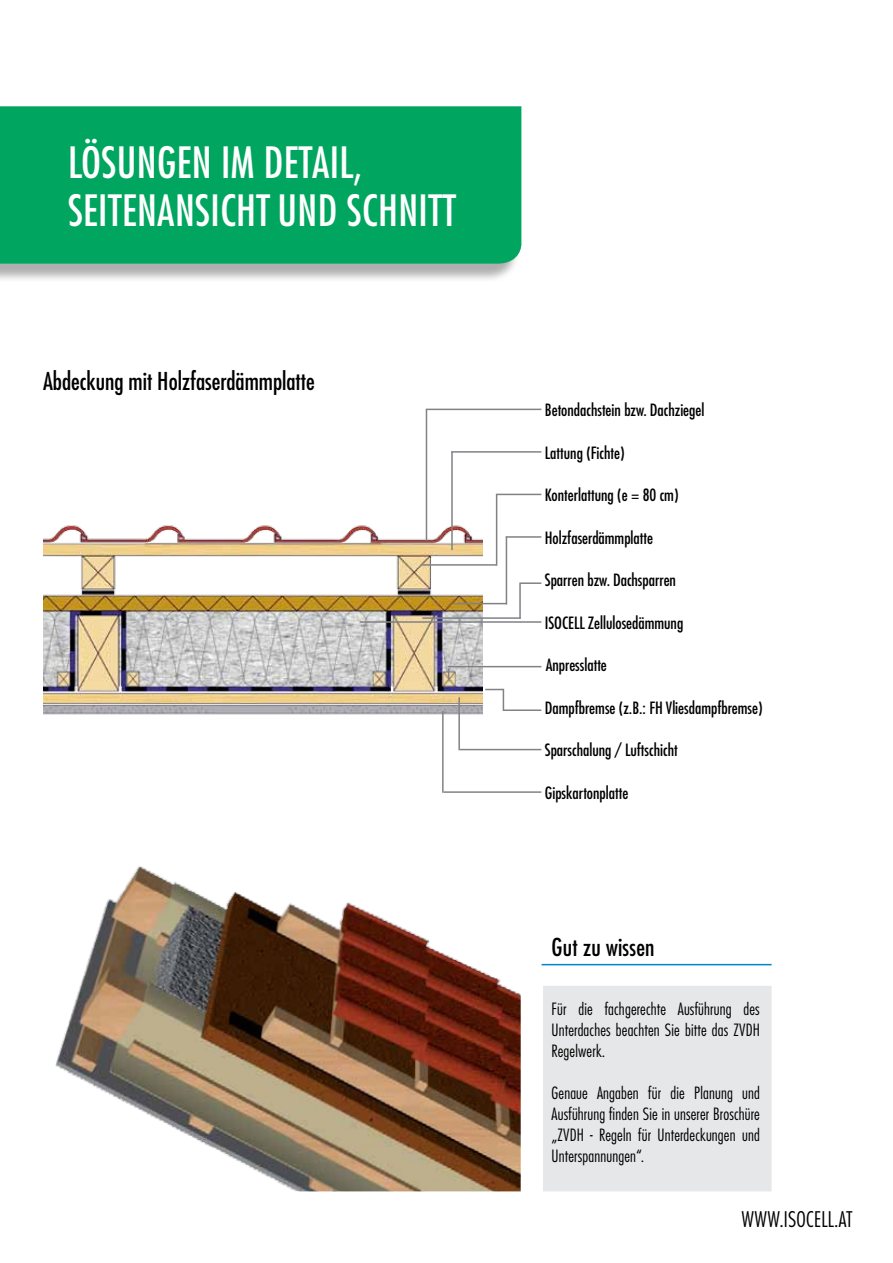
<style>
.page{position:relative;width:893px;height:1263px;background:#fff}
.page>*{position:absolute;margin:0;border:0;box-sizing:border-box;transform-origin:0 0}
.t1{font:500 condensed 42px "Futura LT Pro";letter-spacing:.01em;color:#fff}
.t2{font:500 condensed 24px "Futura LT Pro";color:#000}
.t3{font:300 condensed 21px "Futura LT Pro";letter-spacing:.01em;color:#000}
.t4{font:500 condensed 16.5px "Futura LT Pro";color:#000}
.t5{font:300 condensed 16.5px/21px "Futura LT Pro";letter-spacing:.01em;color:#000;text-align:justify}
.s1{color:#fff}
</style>
<div class="page">
<img style="left:43px;top:517px;width:439px;height:198px">
<hr style="left:426px;top:410px;width:1px;height:131px;background:#808285">
<hr style="left:426px;top:409px;width:115px;height:1px;background:#808285">
<hr style="left:451px;top:451px;width:2px;height:99px;background:#808285">
<hr style="left:451px;top:451px;width:90px;height:2px;background:#808285">
<hr style="left:422px;top:564px;width:75px;height:2px;background:#808285">
<hr style="left:496px;top:494px;width:1px;height:72px;background:#808285">
<hr style="left:496px;top:494px;width:45px;height:1px;background:#808285">
<hr style="left:454px;top:603px;width:52px;height:1px;background:#808285">
<hr style="left:506px;top:537px;width:1px;height:67px;background:#808285">
<hr style="left:506px;top:536px;width:35px;height:2px;background:#808285">
<hr style="left:422px;top:617px;width:99px;height:2px;background:#808285">
<hr style="left:360px;top:621px;width:181px;height:2px;background:#808285">
<hr style="left:503px;top:709px;width:38px;height:2px;background:#808285">
<hr style="left:460px;top:749px;width:81px;height:1px;background:#808285">
<hr style="left:458px;top:697px;width:2px;height:53px;background:#808285">
<hr style="left:442px;top:711px;width:2px;height:82px;background:#808285">
<hr style="left:444px;top:791px;width:97px;height:2px;background:#808285">
<img style="left:55px;top:866px;width:466px;height:325px">
<div style="left:543px;top:986px;width:229px;height:205px;background:#e6e7e8"></div>
<hr style="left:448px;top:666px;width:93px;height:1px;background:#808285">
<svg style="left:485px;top:689px;width:19px;height:22px"></svg>
<div style="left:0;top:109px;width:520px;height:174px;background:#000;opacity:.32"></div>
<div style="left:0;top:106px;width:521px;height:158px;background:#00a660"></div>
<hr style="left:542px;top:964px;width:230px;height:1px;background:#0086cc">
<hr style="left:519px;top:583px;width:2px;height:36px;background:#808285">
<hr style="left:519px;top:582px;width:22px;height:2px;background:#808285">
<h1 class="t1" style="left:68px;top:134px;width:33px">Lösungen</h1>
<h1 class="t1" style="left:221px;top:134px;width:143px">imdetail,</h1>
<h1 class="t1" style="left:68px;top:182px;width:72px">Seitenansich</h1>
<h1 class="t1" style="left:257px;top:182px;width:107px">t und schni</h1>
<h1 class="t1" style="left:428px;top:182px;width:29px">tt</h1>
<h2 class="t2" style="left:43px;top:365px;width:273px">Abdeckung mit Holzfaserdämmplatte</h2>
<p class="t4" style="left:545px;top:399px;width:161px">Betondachstein bzw. Dachziegel</p>
<p class="t4" style="left:545px;top:441px;width:81px">Lattung (Fichte)</p>
<p class="t4" style="left:545px;top:484px;width:135px">Konterlattung (e = 80 cm)</p>
<p class="t4" style="left:545px;top:526px;width:110px">Holzfaserdämmplatte</p>
<p class="t4" style="left:545px;top:569px;width:133px">Sparren bzw. Dachsparren</p>
<p class="t4" style="left:545px;top:611px;width:140px">ISOCELL Zellulosedämmung</p>
<p class="t4" style="left:546px;top:654px;width:63px">Anpresslatte</p>
<p class="t4" style="left:545px;top:696px;width:219px">Dampfbremse (z.B.: FH Vliesdampfbremse)</p>
<p class="t4" style="left:545px;top:739px;width:134px">Sparschalung / Luftschicht</p>
<p class="t4" style="left:545px;top:781px;width:85px">Gipskartonplatte</p>
<h2 class="t2" style="left:551px;top:931px;width:105px">Gut zu wissen</h2>
<p class="t5" style="left:551px;top:998px;width:210px">Für die fachgerechte Ausführung des Unterdaches beachten Sie bitte das ZVDH Regelwerk.</p>
<p class="t5" style="left:551px;top:1082px;width:210px">Genaue Angaben für die Planung und Ausführung finden Sie in unserer Broschüre „ZVDH - Regeln für Unterdeckungen und Unterspannungen“.</p>
<p class="t3" style="left:742px;top:1206px;width:119px">WWW.ISOCELL.AT<span class="s1">T</span></p>
</div>
